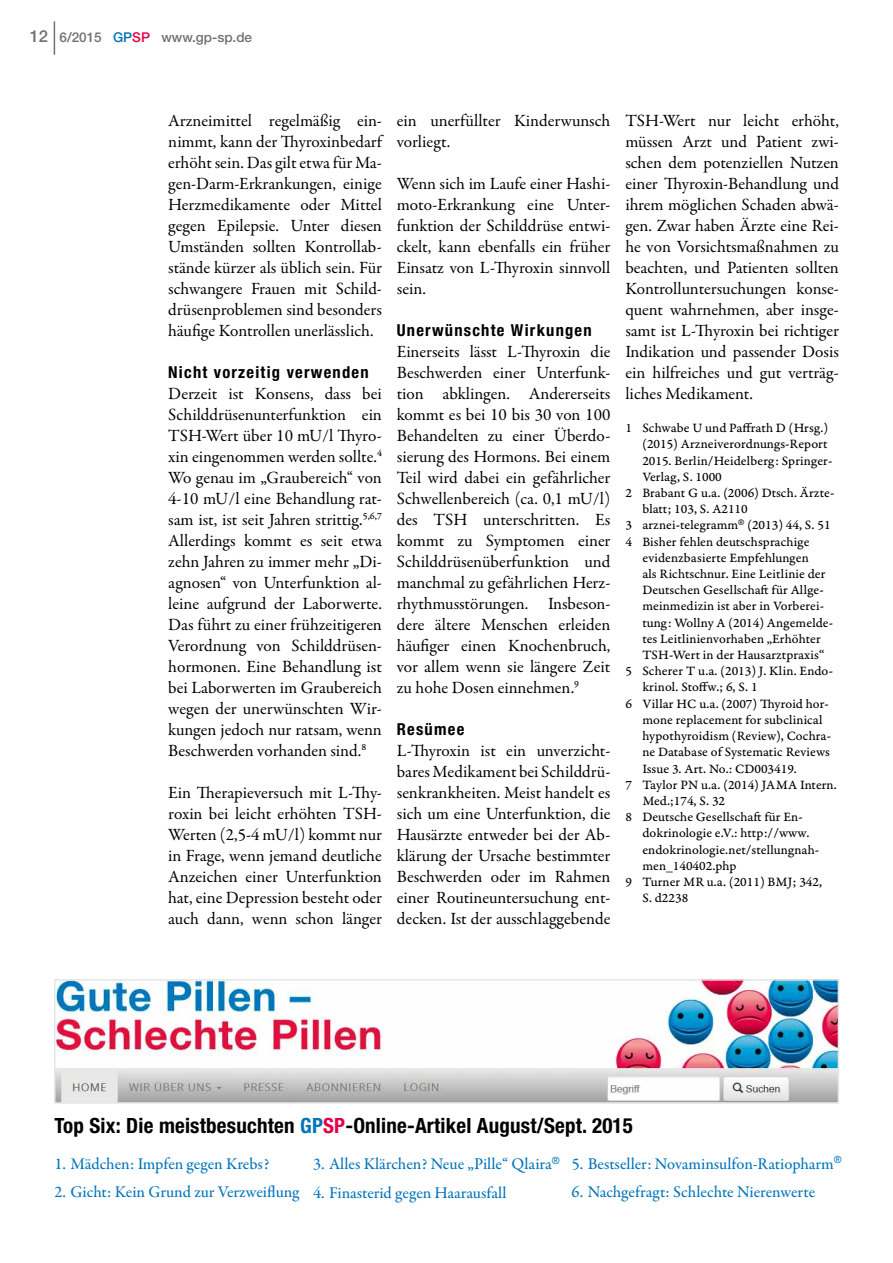
<style>
.page{position:relative;width:893px;height:1263px;background:#fff}
.page>*{position:absolute;margin:0;border:0;box-sizing:border-box;transform-origin:0 0}
.t1{font:700 condensed 21px "Helvetica Neue LT";letter-spacing:.01em;color:#000}
.t2{font:17.25px/21px "Garamond Premr Pro";color:#000;text-align:justify}
.t3{font:500 16.5px "Garamond Premr Pro";color:#0074bb}
.t4{font:700 condensed 16.5px "Helvetica Neue LT";letter-spacing:.075em;color:#000}
.t5{font:13.5px "Garamond Premr Pro Capt";letter-spacing:.005em;color:#000}
.t6{font:500 13.5px "Helvetica Neue LT";color:#707172}
.s1{font-size:16.5px}
.s2{color:#0074bb}
.s3{color:#e30045}
</style>
<div class="page">
<hr style="left:54px;top:21px;width:1px;height:34px;background:#707172">
<img style="left:57px;top:982px;width:779px;height:119px">
<div style="left:54px;top:979px;width:785px;height:125px;border:2px solid #e5e6e6"></div>
<p class="t6" style="left:30px;top:29px;width:224px"><span class="s1">12</span> 6/2015 <span class="s2">GP</span><span class="s3">SP</span> www.gp-sp.de</p>
<p class="t2" style="left:168px;top:110px;width:215px">Arzneimittel regelmäßig ein&shy;nimmt, kann der Thyroxinbedarf erhöht sein. Das gilt etwa für Ma&shy;gen-Darm-Erkrankungen, einige Herzmedikamente oder Mittel gegen Epilepsie. Unter diesen Umständen sollten Kontrollab&shy;stände kürzer als üblich sein. Für schwangere Frauen mit Schild&shy;drüsenproblemen sind besonders häufige Kontrollen unerlässlich.</p>
<p class="t4" style="left:168px;top:362px;width:202px">Nicht vorzeitig verwenden</p>
<p class="t2" style="left:168px;top:383px;width:215px">Derzeit ist Konsens, dass bei Schilddrüsenunterfunktion ein TSH-Wert über 10 mU/l Thyro&shy;xin eingenommen werden sollte.<sup>4<br></sup>Wo genau im „Graubereich“ von 4-10 mU/l eine Behandlung rat&shy;sam ist, ist seit Jahren strittig.<sup>5,6,7<br></sup>Allerdings kommt es seit etwa zehn Jahren zu immer mehr „Di&shy;agnosen“ von Unterfunktion al&shy;leine aufgrund der Laborwerte.<br>Das führt zu einer frühzeitigeren Verordnung von Schilddrüsen&shy;hormonen. Eine Behandlung ist bei Laborwerten im Graubereich wegen der unerwünschten Wir&shy;kungen jedoch nur ratsam, wenn Beschwerden vorhanden sind.<sup>8</sup></p>
<p class="t2" style="left:168px;top:782px;width:215px">Ein Therapieversuch mit L-Thy&shy;roxin bei leicht erhöhten TSH-Werten (2,5-4 mU/l) kommt nur in Frage, wenn jemand deutliche Anzeichen einer Unterfunktion hat, eine Depression besteht oder auch dann, wenn schon länger</p>
<p class="t2" style="left:397px;top:110px;width:215px">ein unerfüllter Kinderwunsch vorliegt.</p>
<p class="t2" style="left:397px;top:173px;width:215px">Wenn sich im Laufe einer Hashi&shy;moto-Erkrankung eine Unter&shy;funktion der Schilddrüse entwi&shy;ckelt, kann ebenfalls ein früher Einsatz von L-Thyroxin sinnvoll sein.</p>
<p class="t4" style="left:397px;top:320px;width:196px">Unerwünschte Wirkungen</p>
<p class="t2" style="left:397px;top:341px;width:215px">Einerseits lässt L-Thyroxin die Beschwerden einer Unterfunk&shy;tion abklingen. Andererseits kommt es bei 10 bis 30 von 100<br>Behandelten zu einer Überdo&shy;sierung des Hormons. Bei einem Teil wird dabei ein gefährlicher Schwellenbereich (ca. 0,1 mU/l) des TSH unterschritten. Es kommt zu Symptomen einer Schilddrüsenüberfunktion und manchmal zu gefährlichen Herz&shy;rhythmusstörungen. Insbeson&shy;dere ältere Menschen erleiden häufiger einen Knochenbruch, vor allem wenn sie längere Zeit zu hohe Dosen einnehmen.<sup>9</sup></p>
<p class="t4" style="left:397px;top:719px;width:69px">Resümee</p>
<p class="t2" style="left:397px;top:740px;width:215px">L-Thyroxin ist ein unverzicht&shy;bares Medikament bei Schilddrü&shy;senkrankheiten. Meist handelt es sich um eine Unterfunktion, die Hausärzte entweder bei der Ab&shy;klärung der Ursache bestimmter Beschwerden oder im Rahmen einer Routineuntersuchung ent&shy;decken. Ist der ausschlaggebende</p>
<p class="t2" style="left:625px;top:110px;width:215px">TSH-Wert nur leicht erhöht, müssen Arzt und Patient zwi&shy;schen dem potenziellen Nutzen einer Thyroxin-Behandlung und ihrem möglichen Schaden abwä&shy;gen. Zwar haben Ärzte eine Rei&shy;he von Vorsichtsmaßnahmen zu beachten, und Patienten sollten Kontrolluntersuchungen konse&shy;quent wahrnehmen, aber insge&shy;samt ist L-Thyroxin bei richtiger Indikation und passender Dosis ein hilfreiches und gut verträg&shy;liches Medikament.</p>
<p class="t5" style="left:625px;top:420px;width:204px">1 Schwabe U und Paffrath D (Hrsg.)</p>
<p class="t5" style="left:642px;top:436px;width:187px">(2015) Arzneiverordnungs-Report</p>
<p class="t5" style="left:642px;top:453px;width:192px">2015. Berlin/Heidelberg: Springer-</p>
<p class="t5" style="left:642px;top:469px;width:81px">Verlag, S. 1000</p>
<p class="t5" style="left:625px;top:485px;width:210px">2 Brabant G u.a. (2006) Dtsch. Ärzte-</p>
<p class="t5" style="left:642px;top:501px;width:107px">blatt; 103, S. A2110</p>
<p class="t5" style="left:625px;top:517px;width:207px">3 arznei-telegramm<sup>®</sup> (2013) 44, S. 51</p>
<p class="t5" style="left:625px;top:534px;width:186px">4 Bisher fehlen deutschsprachige</p>
<p class="t5" style="left:642px;top:550px;width:168px">evidenzbasierte Empfehlungen</p>
<p class="t5" style="left:642px;top:566px;width:185px">als Richtschnur. Eine Leitlinie der</p>
<p class="t5" style="left:642px;top:582px;width:183px">Deutschen Gesellschaft für Allge-</p>
<p class="t5" style="left:642px;top:598px;width:183px">meinmedizin ist aber in Vorberei-</p>
<p class="t5" style="left:642px;top:615px;width:192px">tung: Wollny A (2014) Angemelde-</p>
<p class="t5" style="left:642px;top:631px;width:180px">tes Leitlinienvorhaben „Erhöhter</p>
<p class="t5" style="left:642px;top:647px;width:183px">TSH-Wert in der Hausarztpraxis“</p>
<p class="t5" style="left:625px;top:663px;width:209px">5 Scherer T u.a. (2013) J. Klin. Endo-</p>
<p class="t5" style="left:642px;top:679px;width:117px">krinol. Stoffw.; 6, S. 1</p>
<p class="t5" style="left:625px;top:696px;width:205px">6 Villar HC u.a. (2007) Thyroid hor-</p>
<p class="t5" style="left:642px;top:712px;width:182px">mone replacement for subclinical</p>
<p class="t5" style="left:642px;top:728px;width:190px">hypothyroidism (Review), Cochra-</p>
<p class="t5" style="left:642px;top:744px;width:189px">ne Database of Systematic Reviews</p>
<p class="t5" style="left:642px;top:760px;width:156px">Issue 3. Art. No.: CD003419.</p>
<p class="t5" style="left:625px;top:777px;width:213px">7 Taylor PN u.a. (2014) JAMA Intern.</p>
<p class="t5" style="left:642px;top:793px;width:84px">Med.;174, S. 32</p>
<p class="t5" style="left:625px;top:809px;width:179px">8 Deutsche Gesellschaft für En-</p>
<p class="t5" style="left:642px;top:825px;width:169px">dokrinologie e.V.: http://www.</p>
<p class="t5" style="left:642px;top:841px;width:178px">endokrinologie.net/stellungnah-</p>
<p class="t5" style="left:642px;top:858px;width:96px">men_140402.php</p>
<p class="t5" style="left:625px;top:874px;width:198px">9 Turner MR u.a. (2011) BMJ; 342,</p>
<p class="t5" style="left:642px;top:890px;width:47px">S. d2238</p>
<p class="t1" style="left:55px;top:1112px;width:580px">Top Six: Die meistbesuchten <span class="s2">GP</span><span class="s3">SP</span>-Online-Artikel August/Sept. 2015</p>
<p class="t3" style="left:313px;top:1154px;width:248px">3. Alles Klärchen? Neue „Pille“ Qlaira<sup>®</sup></p>
<p class="t3" style="left:313px;top:1182px;width:195px">4. Finasterid gegen Haarausfall</p>
<p class="t3" style="left:572px;top:1154px;width:271px">5. Bestseller: Novaminsulfon-Ratiopharm<sup>®</sup></p>
<p class="t3" style="left:572px;top:1182px;width:245px">6. Nachgefragt: Schlechte Nierenwerte</p>
<p class="t3" style="left:55px;top:1153px;width:216px">1. Mädchen: Impfen gegen Krebs?</p>
<p class="t3" style="left:55px;top:1182px;width:246px">2. Gicht: Kein Grund zur Verzweiflung</p>
</div>
